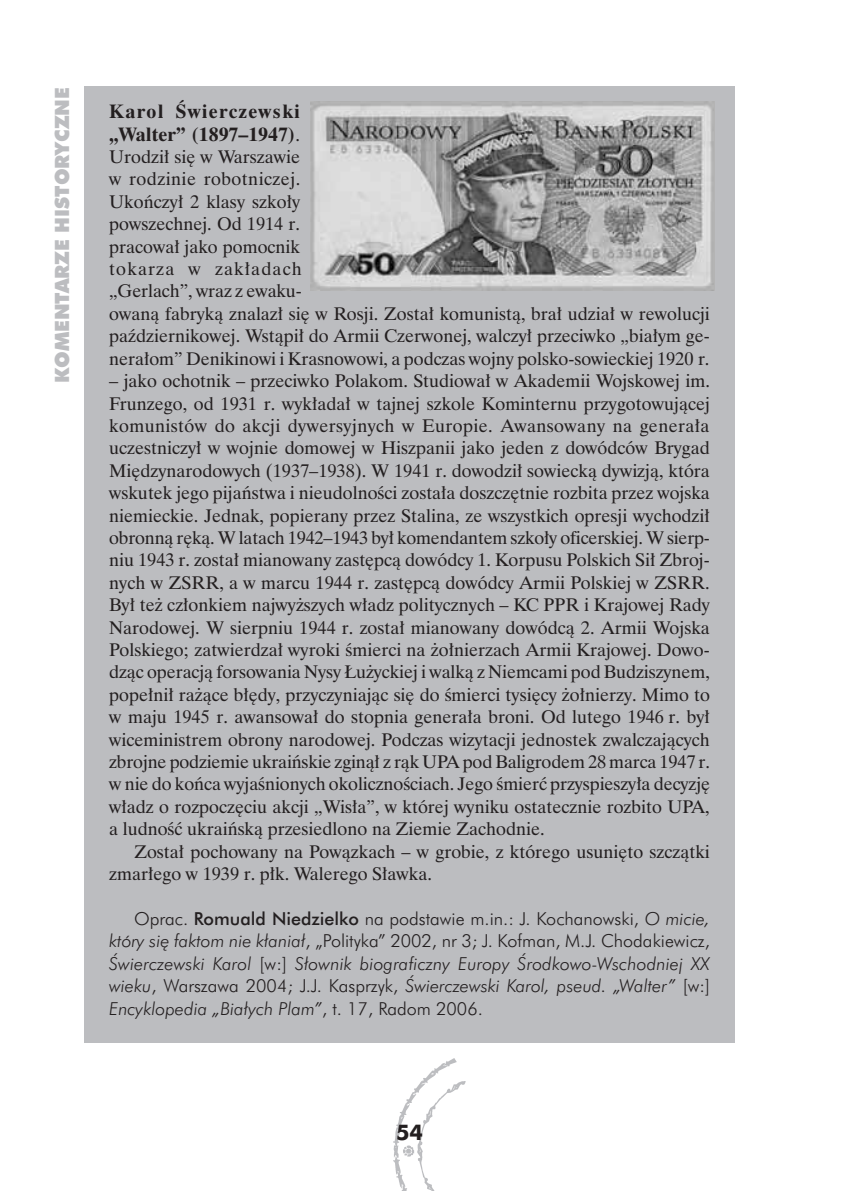
<style>
.page{position:relative;width:844px;height:1191px;background:#fff}
.page>*{position:absolute;margin:0;border:0;box-sizing:border-box;transform-origin:0 0}
.t1{font:700 21px "Futura PL";color:#231f20}
.t2{font:19.25px "Futura X Blk PL";color:#bcbdc0}
.t3{font:17.5px/22.4px "Dutch 801 Rm PL";color:#231f20}
.t4{font:italic 17.5px/22.4px "Futura Lt PL";color:#231f20;text-align:justify}
.t5{font:17.5px "Dutch 801 Rm PL";letter-spacing:.02em;color:#231f20}
.s1{font-weight:700}
.s2{font-style:normal}
.s3{font-family:"Futura Md PL";font-style:normal}
</style>
<div class="page">
<img style="left:393px;top:1058px;width:72px;height:133px">
<div style="left:84px;top:87px;width:650px;height:956px;background:#bcbdc0"></div>
<img style="left:311px;top:102px;width:403px;height:189px">
<p class="t2" style="left:50px;top:383px;width:296px;rotate:-90deg">KOMENTARZE HISTORYCZNE</p>
<p class="t3" style="left:109px;top:101px;width:602px"><span class="s1">Karol Świerczewski<br>„Walter” (1897–1947)</span>.<br>Urodził się w Warszawie<br>w rodzinie robotniczej.<br>Ukończył 2 klasy szkoły<br>powszechnej. Od 1914 r.<br>pracował jako pomocnik<br>tokarza w zakładach<br>„Gerlach”, wraz z ewaku-<br>owaną fabryką znalazł się w Rosji. Został komunistą, brał udział w rewolucji październikowej. Wstąpił do Armii Czerwonej, walczył przeciwko „białym ge&shy;nerałom” Denikinowi i Krasnowowi, a podczas wojny polsko-sowieckiej 1920 r.</p>
<p class="t3" style="left:109px;top:369px;width:602px">– jako ochotnik – przeciwko Polakom. Studiował w Akademii Wojskowej im.</p>
<p class="t3" style="left:109px;top:392px;width:602px">Frunzego, od 1931 r. wykładał w tajnej szkole Kominternu przygotowującej</p>
<p class="t5" style="left:109px;top:414px;width:601px">komunistów do akcji dywersyjnych w Europie. Awansowany na generała</p>
<p class="t3" style="left:109px;top:437px;width:602px">uczestniczył w wojnie domowej w Hiszpanii jako jeden z dowódców Brygad</p>
<p class="t3" style="left:109px;top:459px;width:602px">Międzynarodowych (1937–1938). W 1941 r. dowodził sowiecką dywizją, która</p>
<p class="t3" style="left:109px;top:481px;width:602px">wskutek jego pijaństwa i nieudolności została doszczętnie rozbita przez wojska</p>
<p class="t3" style="left:109px;top:504px;width:602px">niemieckie. Jednak, popierany przez Stalina, ze wszystkich opresji wychodził</p>
<p class="t3" style="left:109px;top:526px;width:602px">obronną ręką. W latach 1942–1943 był komendantem szkoły oficerskiej. W sierp-</p>
<p class="t3" style="left:109px;top:549px;width:602px">niu 1943 r. został mianowany zastępcą dowódcy 1. Korpusu Polskich Sił Zbroj-</p>
<p class="t3" style="left:109px;top:571px;width:602px">nych w ZSRR, a w marcu 1944 r. zastępcą dowódcy Armii Polskiej w ZSRR.</p>
<p class="t3" style="left:109px;top:593px;width:602px">Był też członkiem najwyższych władz politycznych – KC PPR i Krajowej Rady</p>
<p class="t3" style="left:109px;top:616px;width:602px">Narodowej. W sierpniu 1944 r. został mianowany dowódcą 2. Armii Wojska</p>
<p class="t3" style="left:109px;top:638px;width:602px">Polskiego; zatwierdzał wyroki śmierci na żołnierzach Armii Krajowej. Dowo-</p>
<p class="t3" style="left:109px;top:661px;width:602px">dząc operacją forsowania Nysy Łużyckiej i walką z Niemcami pod Budziszynem,</p>
<p class="t3" style="left:109px;top:683px;width:602px">popełnił rażące błędy, przyczyniając się do śmierci tysięcy żołnierzy. Mimo to</p>
<p class="t3" style="left:109px;top:705px;width:602px">w maju 1945 r. awansował do stopnia generała broni. Od lutego 1946 r. był</p>
<p class="t3" style="left:109px;top:728px;width:602px">wiceministrem obrony narodowej. Podczas wizytacji jednostek zwalczających</p>
<p class="t3" style="left:109px;top:750px;width:602px">zbrojne podziemie ukraińskie zginął z rąk UPA pod Baligrodem 28 marca 1947 r.</p>
<p class="t3" style="left:109px;top:773px;width:602px">w nie do końca wyjaśnionych okolicznościach. Jego śmierć przyspieszyła decyzję</p>
<p class="t3" style="left:109px;top:795px;width:602px">władz o rozpoczęciu akcji „Wisła”, w której wyniku ostatecznie rozbito UPA,</p>
<p class="t3" style="left:109px;top:817px;width:437px">a ludność ukraińską przesiedlono na Ziemie Zachodnie.</p>
<p class="t3" style="left:134px;top:840px;width:577px">Został pochowany na Powązkach – w grobie, z którego usunięto szczątki</p>
<p class="t3" style="left:109px;top:862px;width:324px">zmarłego w 1939 r. płk. Walerego Sławka.</p>
<p class="t4" style="left:109px;top:907px;width:602px;text-indent:25px"><span class="s2">Oprac.</span> <span class="s3">Romuald Niedzielko</span> <span class="s2">na podstawie m.in.: J. Kochanowski,</span> O micie, który się faktom nie kłaniał<span class="s2">, „Polityka” 2002, nr 3; J. Kofman, M.J. Chodakiewicz, </span>Świerczewski Karol <span class="s2">[w:]</span> Słownik biograficzny Europy Środkowo-Wschodniej XX wieku<span class="s2">, Warszawa 2004; J.J. Kasprzyk,</span> Świerczewski Karol, pseud. „Walter” <span class="s2">[w:] </span>Encyklopedia „Białych Plam”<span class="s2">, t. 17, Radom 2006.</span></p>
<p class="t1" style="left:396px;top:1118px;width:28px">54</p>
</div>
